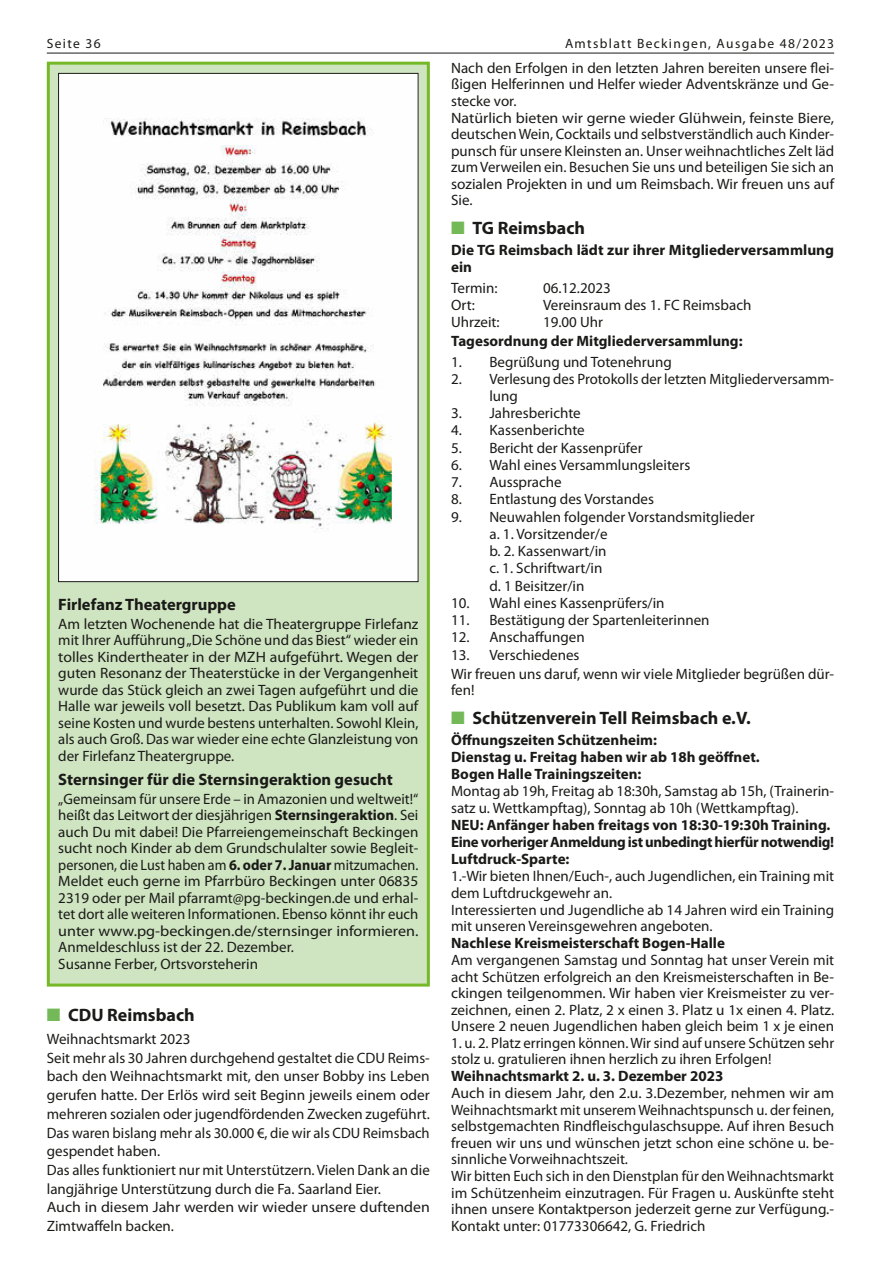
<style>
.page{position:relative;width:881px;height:1263px;background:#fff}
.page>*{position:absolute;margin:0;border:0;box-sizing:border-box;transform-origin:0 0}
.t1{font:700 18px "Myriad Pro";color:#1a1a18}
.t2{font:700 16.5px "Myriad Pro";color:#1a1a18}
.t3{font:15px/16.5px "Myriad Pro";color:#1a1a18}
.t4{font:15px/16.5px "Myriad Pro";color:#1a1a18;scale:1.04 1}
.t5{font:700 15px/17.1px "Myriad Pro";color:#1a1a18}
.t6{font:13.5px "Myriad Pro";letter-spacing:.1em;color:#1a1a18}
.s1{color:#73b958}
.s2{font-weight:700}
</style>
<div class="page">
<hr style="left:47px;top:53px;width:786px;height:1px;background:#1a1a18">
<div style="left:48px;top:63px;width:380px;height:922px;background:#cfe4c0"></div>
<img style="left:60px;top:75px;width:356px;height:505px">
<div style="left:47px;top:62px;width:382px;height:924px;border:3px solid #75b828"></div>
<p class="t6" style="left:47px;top:35px;width:55px">Seite 36</p>
<p class="t6" style="left:564px;top:35px;width:270px">Amtsblatt Beckingen, Ausgabe 48/2023</p>
<p class="t3" style="left:451px;top:59px;width:384px">Nach den Erfolgen in den letzten Jahren bereiten unsere flei&shy;ßigen Helferinnen und Helfer wieder Adventskränze und Ge&shy;stecke vor.<br>Natürlich bieten wir gerne wieder Glühwein, feinste Biere, deutschen Wein, Cocktails und selbstverständlich auch Kinder&shy;punsch für unsere Kleinsten an. Unser weihnachtliches Zelt läd zum Verweilen ein. Besuchen Sie uns und beteiligen Sie sich an sozialen Projekten in und um Reimsbach. Wir freuen uns auf Sie.</p>
<p class="t1" style="left:451px;top:216px;width:135px"><span class="s1">■</span> TG Reimsbach</p>
<p class="t5" style="left:451px;top:242px;width:384px;line-height:16.5px">Die TG Reimsbach lädt zur ihrer Mitgliederversammlung ein</p>
<p class="t3" style="left:451px;top:279px;width:48px">Termin:</p>
<p class="t3" style="left:543px;top:279px;width:69px">06.12.2023</p>
<p class="t3" style="left:451px;top:296px;width:25px">Ort:</p>
<p class="t3" style="left:543px;top:296px;width:210px">Vereinsraum des 1. FC Reimsbach</p>
<p class="t3" style="left:451px;top:314px;width:50px">Uhrzeit:</p>
<p class="t3" style="left:543px;top:314px;width:61px">19.00 Uhr</p>
<p class="t5" style="left:451px;top:332px;width:293px">Tagesordnung der Mitgliederversammlung:</p>
<p class="t3" style="left:451px;top:354px;width:222px">1. Begrüßung und Totenehrung</p>
<p class="t3" style="left:489px;top:371px;width:346px;text-indent:-38px">2. Verlesung des Protokolls der letzten Mitgliederversamm&shy;lung</p>
<p class="t3" style="left:451px;top:405px;width:131px">3. Jahresberichte</p>
<p class="t3" style="left:451px;top:422px;width:135px">4. Kassenberichte</p>
<p class="t3" style="left:451px;top:439px;width:193px">5. Bericht der Kassenprüfer</p>
<p class="t3" style="left:451px;top:456px;width:240px">6. Wahl eines Versammlungsleiters</p>
<p class="t3" style="left:451px;top:474px;width:112px">7. Aussprache</p>
<p class="t3" style="left:451px;top:491px;width:204px">8. Entlastung des Vorstandes</p>
<p class="t3" style="left:489px;top:508px;width:267px;line-height:17.2px;text-indent:-38px">9. Neuwahlen folgender Vorstandsmitglieder a. 1. Vorsitzender/e<br>b. 2. Kassenwart/in<br>c. 1. Schriftwart/in<br>d. 1 Beisitzer/in</p>
<p class="t3" style="left:451px;top:594px;width:215px">10. Wahl eines Kassenprüfers/in</p>
<p class="t3" style="left:451px;top:612px;width:260px">11. Bestätigung der Spartenleiterinnen</p>
<p class="t3" style="left:451px;top:629px;width:135px">12. Anschaffungen</p>
<p class="t3" style="left:451px;top:645px;width:384px;line-height:19.2px">13. Verschiedenes<br>Wir freuen uns daruf, wenn wir viele Mitglieder begrüßen dür-</p>
<p class="t3" style="left:451px;top:682px;width:25px">fen!</p>
<p class="t1" style="left:451px;top:706px;width:300px"><span class="s1">■</span> Schützenverein Tell Reimsbach e.V.</p>
<p class="t5" style="left:451px;top:731px;width:309px">Öffnungszeiten Schützenheim:<br>Dienstag u. Freitag haben wir ab 18h geöffnet.<br>Bogen Halle Trainingszeiten:</p>
<p class="t3" style="left:451px;top:783px;width:384px">Montag ab 19h, Freitag ab 18:30h, Samstag ab 15h, (Trainerin&shy;satz u. Wettkampftag), Sonntag ab 10h (Wettkampftag).</p>
<p class="t5" style="left:451px;top:816px;width:384px">NEU: Anfänger haben freitags von 18:30-19:30h Training.<br>Eine vorheriger Anmeldung ist unbedingt hierfür notwendig!<br>Luftdruck-Sparte:</p>
<p class="t3" style="left:451px;top:867px;width:384px">1.-Wir bieten Ihnen/Euch-, auch Jugendlichen, ein Training mit dem Luftdruckgewehr an.<br>Interessierten und Jugendliche ab 14 Jahren wird ein Training mit unseren Vereinsgewehren angeboten.</p>
<p class="t5" style="left:451px;top:934px;width:275px">Nachlese Kreismeisterschaft Bogen-Halle</p>
<p class="t3" style="left:451px;top:952px;width:384px;text-align:justify">Am vergangenen Samstag und Sonntag hat unser Verein mit acht Schützen erfolgreich an den Kreismeisterschaften in Be&shy;ckingen teilgenommen. Wir haben vier Kreismeister zu ver&shy;zeichnen, einen 2. Platz, 2 x einen 3. Platz u 1x einen 4. Platz.<br>Unsere 2 neuen Jugendlichen haben gleich beim 1 x je einen</p>
<p class="t3" style="left:451px;top:1034px;width:384px">1. u. 2. Platz erringen können. Wir sind auf unsere Schützen sehr stolz u. gratulieren ihnen herzlich zu ihren Erfolgen!</p>
<p class="t5" style="left:451px;top:1067px;width:273px">Weihnachtsmarkt 2. u. 3. Dezember 2023</p>
<p class="t4" style="left:451px;top:1085px;width:369px">Auch in diesem Jahr, den 2.u. 3.Dezember, nehmen wir am Weihnachtsmarkt mit unserem Weihnachtspunsch u. der feinen, selbstgemachten Rindfleischgulaschsuppe. Auf ihren Besuch freuen wir uns und wünschen jetzt schon eine schöne u. be&shy;sinnliche Vorweihnachtszeit.<br>Wir bitten Euch sich in den Dienstplan für den Weihnachtsmarkt im Schützenheim einzutragen. Für Fragen u. Auskünfte steht ihnen unsere Kontaktperson jederzeit gerne zur Verfügung.- Kontakt unter: 01773306642, G. Friedrich</p>
<p class="t2" style="left:58px;top:594px;width:179px">Firlefanz Theatergruppe</p>
<p class="t3" style="left:58px;top:615px;width:361px;text-align:justify">Am letzten Wochenende hat die Theatergruppe Firlefanz mit Ihrer Aufführung „Die Schöne und das Biest“ wieder ein tolles Kindertheater in der MZH aufgeführt. Wegen der guten Resonanz der Theaterstücke in der Vergangenheit wurde das Stück gleich an zwei Tagen aufgeführt und die Halle war jeweils voll besetzt. Das Publikum kam voll auf seine Kosten und wurde bestens unterhalten. Sowohl Klein, als auch Groß. Das war wieder eine echte Glanzleistung von der Firlefanz Theatergruppe.</p>
<p class="t2" style="left:58px;top:768px;width:336px">Sternsinger für die Sternsingeraktion gesucht</p>
<p class="t3" style="left:58px;top:790px;width:361px">„Gemeinsam für unsere Erde – in Amazonien und weltweit!“ heißt das Leitwort der diesjährigen <span class="s2">Sternsingeraktion</span>. Sei auch Du mit dabei! Die Pfarreiengemeinschaft Beckingen sucht noch Kinder ab dem Grundschulalter sowie Begleit&shy;personen, die Lust haben am <span class="s2">6. oder 7. Januar</span> mitzumachen.<br>Meldet euch gerne im Pfarrbüro Beckingen unter 06835<br>2319 oder per Mail pfarramt@pg-beckingen.de und erhal&shy;tet dort alle weiteren Informationen. Ebenso könnt ihr euch unter www.pg-beckingen.de/sternsinger informieren.<br>Anmeldeschluss ist der 22. Dezember.<br>Susanne Ferber, Ortsvorsteherin</p>
<p class="t1" style="left:47px;top:1003px;width:149px"><span class="s1">■</span> CDU Reimsbach</p>
<p class="t3" style="left:47px;top:1029px;width:384px;line-height:18.8px">Weihnachtsmarkt 2023<br>Seit mehr als 30 Jahren durchgehend gestaltet die CDU Reims&shy;bach den Weihnachtsmarkt mit, den unser Bobby ins Leben gerufen hatte. Der Erlös wird seit Beginn jeweils einem oder mehreren sozialen oder jugendfördenden Zwecken zugeführt.<br>Das waren bislang mehr als 30.000 €, die wir als CDU Reimsbach gespendet haben.<br>Das alles funktioniert nur mit Unterstützern. Vielen Dank an die langjährige Unterstützung durch die Fa. Saarland Eier.<br>Auch in diesem Jahr werden wir wieder unsere duftenden Zimtwaffeln backen.</p>
</div>
